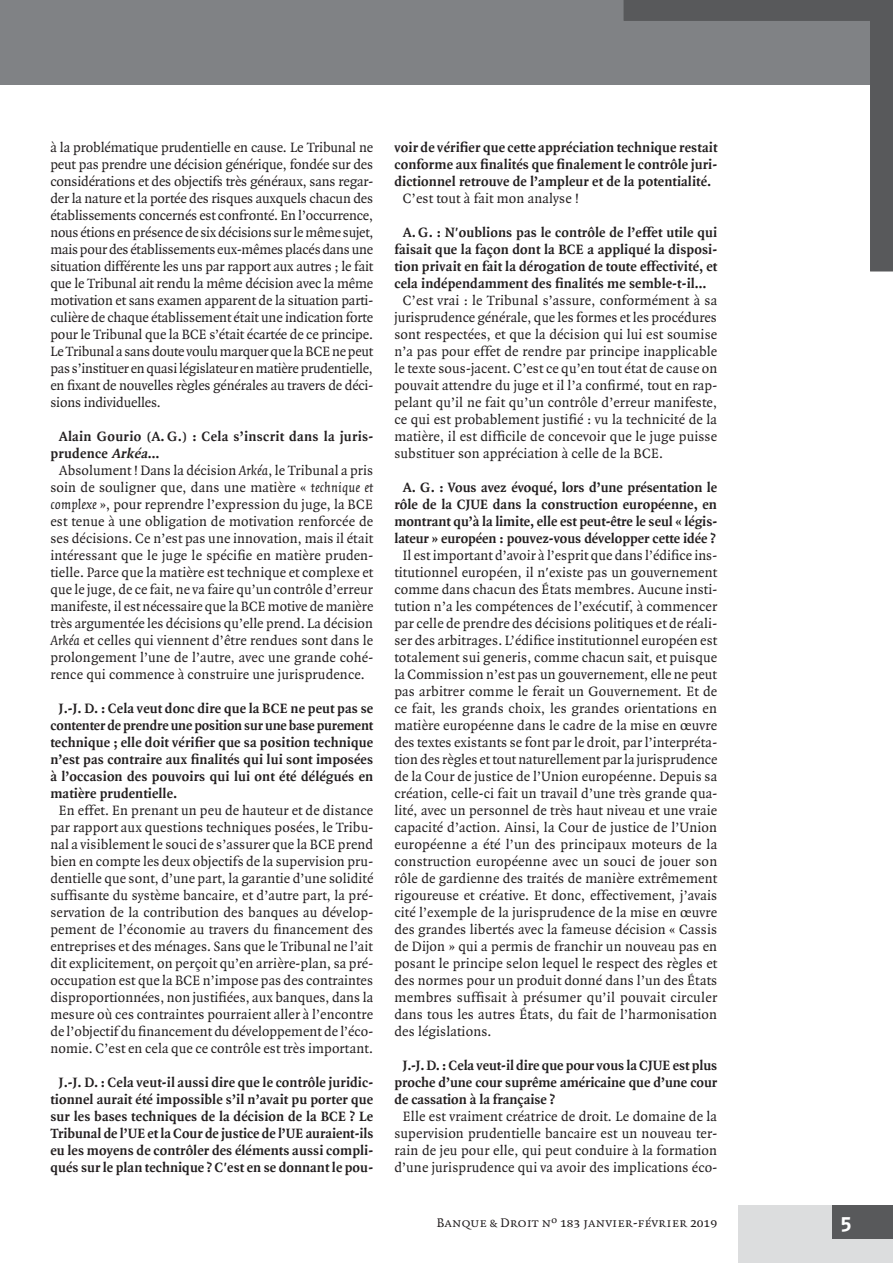
<style>
.page{position:relative;width:893px;height:1263px;background:#fff}
.page>*{position:absolute;margin:0;border:0;box-sizing:border-box;transform-origin:0 0}
.t1{font:21px "Fago No Bold Lf Caps";color:#fff}
.t2{font:14.55px/17px "Quadraat";letter-spacing:.01em;color:#231f20;text-align:justify}
.t3{font:700 14.55px/17px "Quadraat";letter-spacing:.01em;color:#231f20;text-align:justify}
.t4{font:13.5px "Quadraat Small Caps";color:#231f20}
.s1{font-style:italic}
</style>
<div class="page">
<div style="left:738px;top:1205px;width:155px;height:58px;background:#dcddde"></div>
<div style="left:832px;top:1205px;width:61px;height:34px;background:#58595b"></div>
<div style="left:0;top:0;width:891px;height:84px;background:#808285"></div>
<svg style="left:624px;top:0;width:269px;height:271px"></svg>
<p class="t2" style="left:50px;top:140px;width:325px">à la problématique prudentielle en cause. Le Tribunal ne peut pas prendre une décision générique, fondée sur des considérations et des objectifs très généraux, sans regar&shy;der la nature et la portée des risques auxquels chacun des établissements concernés est confronté. En l’occurrence, nous étions en présence de six décisions sur le même sujet, mais pour des établissements eux-mêmes placés dans une situation différente les uns par rapport aux autres ; le fait que le Tribunal ait rendu la même décision avec la même motivation et sans examen apparent de la situation parti&shy;culière de chaque établissement était une indication forte pour le Tribunal que la BCE s’était écartée de ce principe.<br>Le Tribunal a sans doute voulu marquer que la BCE ne peut pas s’instituer en quasi législateur en matière prudentielle, en fixant de nouvelles règles générales au travers de déci&shy;sions individuelles.</p>
<p class="t3" style="left:59px;top:429px;width:316px">Alain Gourio (A. G.) : Cela s’inscrit dans la juris-</p>
<p class="t3" style="left:50px;top:446px;width:111px">prudence <span class="s1">Arkéa</span>…</p>
<p class="t2" style="left:59px;top:463px;width:316px">Absolument ! Dans la décision <span class="s1">Arkéa</span>, le Tribunal a pris</p>
<p class="t2" style="left:50px;top:480px;width:324px">soin de souligner que, dans une matière « <span class="s1">technique et</span></p>
<p class="t2" style="left:50px;top:497px;width:324px"><span class="s1">complexe</span> », pour reprendre l’expression du juge, la BCE</p>
<p class="t2" style="left:50px;top:514px;width:324px">est tenue à une obligation de motivation renforcée de</p>
<p class="t2" style="left:50px;top:531px;width:324px">ses décisions. Ce n’est pas une innovation, mais il était</p>
<p class="t2" style="left:50px;top:548px;width:324px">intéressant que le juge le spécifie en matière pruden-</p>
<p class="t2" style="left:50px;top:565px;width:324px">tielle. Parce que la matière est technique et complexe et</p>
<p class="t2" style="left:50px;top:582px;width:324px">que le juge, de ce fait, ne va faire qu’un contrôle d’erreur</p>
<p class="t2" style="left:50px;top:599px;width:324px">manifeste, il est nécessaire que la BCE motive de manière</p>
<p class="t2" style="left:50px;top:616px;width:324px">très argumentée les décisions qu’elle prend. La décision</p>
<p class="t2" style="left:50px;top:633px;width:324px"><span class="s1">Arkéa</span> et celles qui viennent d’être rendues sont dans le</p>
<p class="t2" style="left:50px;top:650px;width:324px">prolongement l’une de l’autre, avec une grande cohé-</p>
<p class="t2" style="left:50px;top:667px;width:316px">rence qui commence à construire une jurisprudence.</p>
<p class="t3" style="left:50px;top:701px;width:324px;text-indent:8px">J.-J. D. : Cela veut donc dire que la BCE ne peut pas se contenter de prendre une position sur une base purement technique ; elle doit vérifier que sa position technique n’est pas contraire aux finalités qui lui sont imposées à l’occasion des pouvoirs qui lui ont été délégués en matière prudentielle.</p>
<p class="t2" style="left:50px;top:803px;width:324px;text-align:center">En effet. En prenant un peu de hauteur et de distance par rapport aux questions techniques posées, le Tribu&shy;nal a visiblement le souci de s’assurer que la BCE prend bien en compte les deux objectifs de la supervision pru&shy;dentielle que sont, d’une part, la garantie d’une solidité suffisante du système bancaire, et d’autre part, la pré&shy;servation de la contribution des banques au dévelop&shy;pement de l’économie au travers du financement des entreprises et des ménages. Sans que le Tribunal ne l’ait dit explicitement, on perçoit qu’en arrière-plan, sa pré&shy;occupation est que la BCE n’impose pas des contraintes disproportionnées, non justifiées, aux banques, dans la mesure où ces contraintes pourraient aller à l’encontre de l’objectif du financement du développement de l’éco&shy;nomie. C’est en cela que ce contrôle est très important.</p>
<p class="t3" style="left:50px;top:1075px;width:324px;text-align:center">J.-J. D. : Cela veut-il aussi dire que le contrôle juridic&shy;tionnel aurait été impossible s’il n’avait pu porter que sur les bases techniques de la décision de la BCE ? Le Tribunal de l’UE et la Cour de justice de l’UE auraient-ils eu les moyens de contrôler des éléments aussi compli&shy;qués sur le plan technique ? C'est en se donnant le pou-</p>
<p class="t3" style="left:394px;top:140px;width:324px">voir de vérifier que cette appréciation technique restait conforme aux finalités que finalement le contrôle juri&shy;dictionnel retrouve de l’ampleur et de la potentialité.</p>
<p class="t2" style="left:403px;top:191px;width:178px">C’est tout à fait mon analyse !</p>
<p class="t3" style="left:394px;top:225px;width:324px;text-indent:8px">A. G. : N'oublions pas le contrôle de l’effet utile qui faisait que la façon dont la BCE a appliqué la disposi&shy;tion privait en fait la dérogation de toute effectivité, et cela indépendamment des finalités me semble-t-il…</p>
<p class="t2" style="left:394px;top:293px;width:325px;text-indent:8px">C’est vrai : le Tribunal s’assure, conformément à sa jurisprudence générale, que les formes et les procédures sont respectées, et que la décision qui lui est soumise n’a pas pour effet de rendre par principe inapplicable le texte sous-jacent. C’est ce qu’en tout état de cause on pouvait attendre du juge et il l’a confirmé, tout en rap&shy;pelant qu’il ne fait qu’un contrôle d’erreur manifeste, ce qui est probablement justifié : vu la technicité de la matière, il est difficile de concevoir que le juge puisse substituer son appréciation à celle de la BCE.</p>
<p class="t3" style="left:394px;top:480px;width:324px;text-align:center">A. G. : Vous avez évoqué, lors d’une présentation le rôle de la CJUE dans la construction européenne, en montrant qu’à la limite, elle est peut-être le seul « légis&shy;lateur » européen : pouvez-vous développer cette idée ?</p>
<p class="t2" style="left:394px;top:548px;width:324px;text-indent:8px">Il est important d’avoir à l’esprit que dans l’édifice ins&shy;titutionnel européen, il n'existe pas un gouvernement comme dans chacun des États membres. Aucune insti&shy;tution n’a les compétences de l’exécutif, à commencer par celle de prendre des décisions politiques et de réali&shy;ser des arbitrages. L’édifice institutionnel européen est totalement sui generis, comme chacun sait, et puisque la Commission n’est pas un gouvernement, elle ne peut pas arbitrer comme le ferait un Gouvernement. Et de ce fait, les grands choix, les grandes orientations en matière européenne dans le cadre de la mise en œuvre des textes existants se font par le droit, par l’interpréta&shy;tion des règles et tout naturellement par la jurisprudence de la Cour de justice de l’Union européenne. Depuis sa création, celle-ci fait un travail d’une très grande qua&shy;lité, avec un personnel de très haut niveau et une vraie capacité d’action. Ainsi, la Cour de justice de l’Union européenne a été l’un des principaux moteurs de la construction européenne avec un souci de jouer son rôle de gardienne des traités de manière extrêmement rigoureuse et créative. Et donc, effectivement, j’avais cité l’exemple de la jurisprudence de la mise en œuvre des grandes libertés avec la fameuse décision « Cassis de Dijon » qui a permis de franchir un nouveau pas en posant le principe selon lequel le respect des règles et des normes pour un produit donné dans l’un des États membres suffisait à présumer qu’il pouvait circuler dans tous les autres États, du fait de l’harmonisation des législations.</p>
<p class="t3" style="left:394px;top:1058px;width:324px;text-indent:8px">J.-J. D. : Cela veut-il dire que pour vous la CJUE est plus proche d’une cour suprême américaine que d’une cour de cassation à la française ?</p>
<p class="t2" style="left:394px;top:1109px;width:324px;text-align:center">Elle est vraiment créatrice de droit. Le domaine de la supervision prudentielle bancaire est un nouveau ter&shy;rain de jeu pour elle, qui peut conduire à la formation d’une jurisprudence qui va avoir des implications éco-</p>
<p class="t4" style="left:437px;top:1215px;width:282px">Banque &amp; Droit nº 183 janvier-février 2019</p>
<h1 class="t1" style="left:840px;top:1211px;width:13px">5</h1>
</div>
